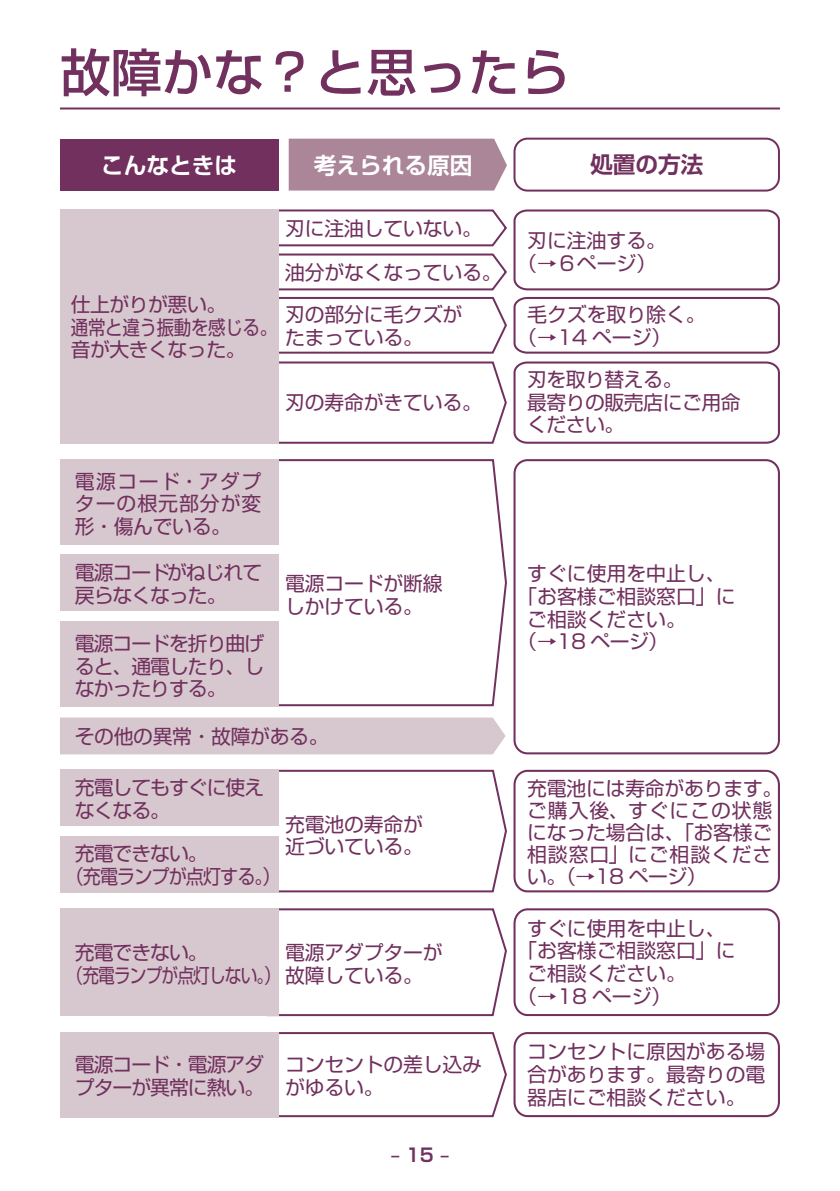
<style>
.page{position:relative;width:840px;height:1191px;background:#fff}
.page>*{position:absolute;margin:0;border:0;box-sizing:border-box;transform-origin:0 0}
.t1{font:51px "Shin Go Pr 5 Medium 90 msp RKSJ H";color:#71305e}
.t2{font:22.6px "Shin Go Pr 5 De Bold 90 msp RKSJ H";color:#fff}
.t3{font:22.6px "Shin Go Pr 5 De Bold 90 msp RKSJ H";color:#71305e}
.t4{font:19.8px/22.6px "Shin Go Pr 5 Regular 90 msp RKSJ H";letter-spacing:-.01em;color:#71305e}
.t5{font:19.8px/22.6px "Shin Go Pr 5 Regular 90 msp RKSJ H";letter-spacing:-.05em;color:#71305e}
.t6{font:18.4px "Shin Go Pr 5 De Bold 90 msp RKSJ H";color:#71305e}
</style>
<div class="page">
<hr style="left:60px;top:107px;width:720px;height:2px;background:#71305e">
<div style="left:289px;top:139px;width:218px;height:51px;background:#ab8699"></div>
<div style="left:60px;top:209px;width:218px;height:235px;background:#d7c7ce"></div>
<div style="left:514px;top:138px;width:266px;height:53px;border:2px solid #71305e;border-radius:13px"></div>
<div style="left:60px;top:139px;width:218px;height:51px;background:#71305e"></div>
<svg style="left:278px;top:209px;width:502px;height:235px"></svg>
<svg style="left:265px;top:459px;width:242px;height:248px"></svg>
<div style="left:60px;top:717px;width:446px;height:37px;background:#d7c7ce"></div>
<div style="left:60px;top:459px;width:218px;height:85px;background:#d7c7ce"></div>
<div style="left:60px;top:554px;width:218px;height:57px;background:#d7c7ce"></div>
<div style="left:60px;top:621px;width:218px;height:85px;background:#d7c7ce"></div>
<div style="left:514px;top:459px;width:266px;height:295px;border:2px solid #71305e;border-radius:13px"></div>
<svg style="left:265px;top:769px;width:242px;height:124px"></svg>
<div style="left:60px;top:836px;width:218px;height:56px;background:#d7c7ce"></div>
<div style="left:60px;top:769px;width:218px;height:57px;background:#d7c7ce"></div>
<svg style="left:267px;top:908px;width:240px;height:109px"></svg>
<div style="left:60px;top:908px;width:218px;height:108px;background:#d7c7ce"></div>
<div style="left:514px;top:908px;width:266px;height:108px;border:2px solid #71305e;border-radius:14px"></div>
<div style="left:514px;top:769px;width:266px;height:123px;border:2px solid #71305e;border-radius:13px"></div>
<svg style="left:265px;top:1032px;width:242px;height:86px"></svg>
<div style="left:60px;top:1031px;width:218px;height:86px;background:#d7c7ce"></div>
<div style="left:514px;top:1032px;width:266px;height:85px;border:2px solid #71305e;border-radius:14px"></div>
<h1 class="t1" style="left:60px;top:53px;width:512px">故障かな？と思ったら</h1>
<p class="t2" style="left:101px;top:157px;width:138px">こんなときは</p>
<p class="t2" style="left:314px;top:157px;width:160px">考えられる原因</p>
<p class="t3" style="left:590px;top:156px;width:115px">処置の方法</p>
<p class="t4" style="left:71px;top:296px;width:208px">仕上がりが悪い。<br>通常と違う振動を感じる。音が大きくなった。</p>
<p class="t4" style="left:75px;top:472px;width:188px;text-align:justify">電源コード・アダプターの根元部分が変形・傷んでいる。</p>
<p class="t4" style="left:285px;top:220px;width:198px">刃に注油していない。</p>
<p class="t4" style="left:285px;top:264px;width:218px">油分がなくなっている。</p>
<p class="t4" style="left:517px;top:232px;width:150px;text-align:center">刃に注油する。（→６ページ）</p>
<p class="t4" style="left:285px;top:306px;width:178px">刃の部分に毛クズがたまっている。</p>
<p class="t4" style="left:517px;top:306px;width:190px;text-indent:10px">毛クズを取り除く。（→14 ページ）</p>
<p class="t4" style="left:285px;top:393px;width:198px">刃の寿命がきている。</p>
<p class="t4" style="left:527px;top:371px;width:215px">刃を取り替える。<br>最寄りの販売店にご用命ください。</p>
<p class="t5" style="left:75px;top:564px;width:189px">電源コードがねじれて戻らなくなった。</p>
<p class="t4" style="left:75px;top:635px;width:191px;text-align:justify">電源コードを折り曲げると、通電したり、しなかったりする。</p>
<p class="t4" style="left:75px;top:728px;width:255px">その他の異常・故障がある。</p>
<p class="t4" style="left:285px;top:575px;width:159px">電源コードが断線しかけている。</p>
<p class="t5" style="left:75px;top:779px;width:191px">充電してもすぐに使えなくなる。</p>
<p class="t5" style="left:66px;top:844px;width:216px;text-indent:9px">充電できない。<br>（充電ランプが点灯する。）</p>
<p class="t4" style="left:285px;top:815px;width:139px">充電池の寿命が近づいている。</p>
<p class="t4" style="left:67px;top:944px;width:378px;text-indent:219px">電源アダプターが（充電ランプが点灯しない。）故障している。</p>
<p class="t4" style="left:75px;top:944px;width:134px">充電できない。</p>
<p class="t5" style="left:75px;top:1056px;width:191px">電源コード・電源アダプターが異常に熱い。</p>
<p class="t4" style="left:285px;top:1056px;width:198px">コンセントの差し込みがゆるい。</p>
<p class="t6" style="left:391px;top:1148px;width:60px">‒ 15 ‒</p>
<p class="t4" style="left:527px;top:565px;width:200px">すぐに使用を中止し、</p>
<p class="t4" style="left:517px;top:588px;width:220px">「お客様ご相談窓口」に</p>
<p class="t4" style="left:527px;top:610px;width:160px">ご相談ください。</p>
<p class="t4" style="left:517px;top:633px;width:153px">（→18 ページ）</p>
<p class="t4" style="left:527px;top:779px;width:257px">充電池には寿命があります。ご購入後、すぐにこの状態になった場合は、「お客様ご相談窓口」にご相談ください。（→18 ページ）</p>
<p class="t4" style="left:527px;top:919px;width:200px">すぐに使用を中止し、</p>
<p class="t4" style="left:517px;top:942px;width:220px">「お客様ご相談窓口」に</p>
<p class="t4" style="left:527px;top:965px;width:160px">ご相談ください。</p>
<p class="t4" style="left:517px;top:987px;width:156px">（→18 ページ）</p>
<p class="t4" style="left:527px;top:1043px;width:240px;text-align:justify">コンセントに原因がある場合があります。最寄りの電器店にご相談ください。</p>
</div>
